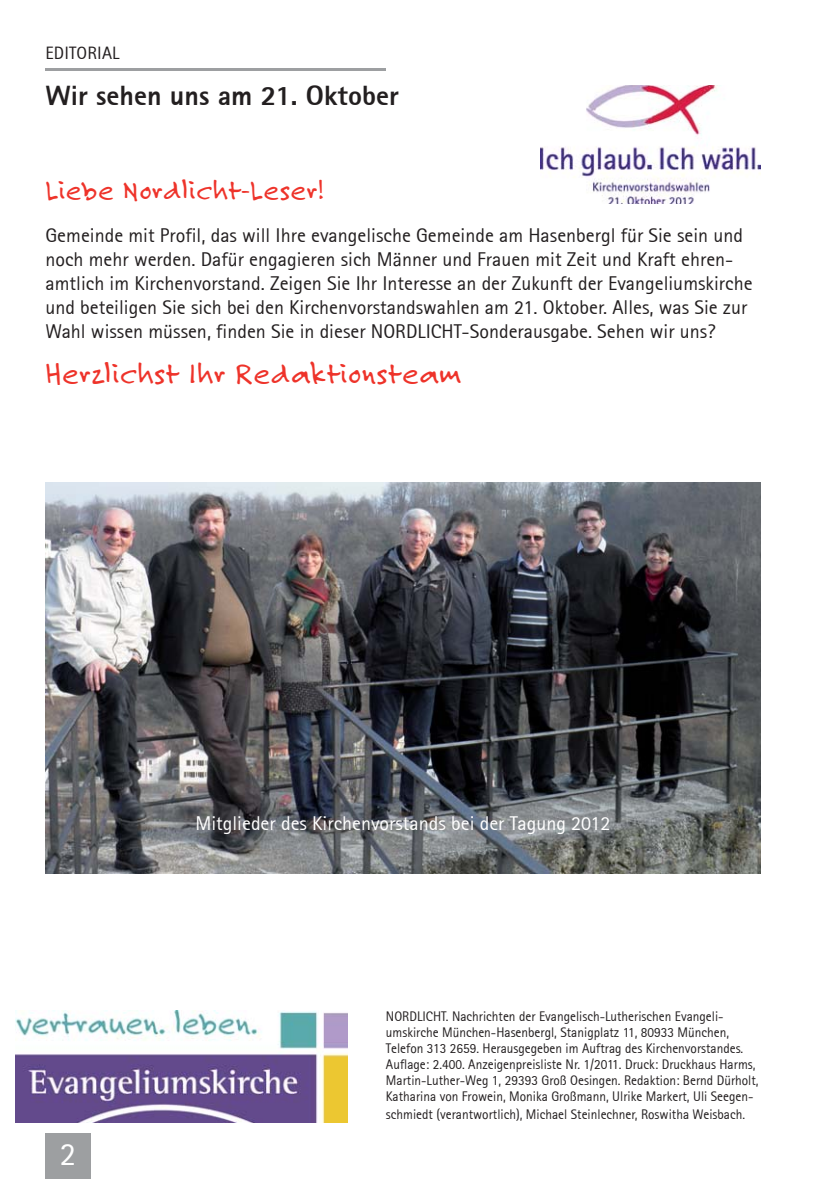
<style>
.page{position:relative;width:840px;height:1191px;background:#fff}
.page>*{position:absolute;margin:0;border:0;box-sizing:border-box;transform-origin:0 0}
.t1{font:32.4px "Rotis Sans Serif 55";color:#fff}
.t2{font:32px "Felt Tip";letter-spacing:.02em;color:#ee332a}
.t3{font:30px "Felt Tip";letter-spacing:.02em;color:#ee332a}
.t4{font:28px "Rotis Sans Serif Extra Bold 75";color:#231f20}
.t5{font:20px/24px "Rotis Sans Serif 55";color:#231f20}
.t6{font:20px "Rotis Sans Serif 55";color:#fff}
.t7{font:18px "Rotis Sans Serif 55";letter-spacing:.01em;color:#231f20}
.t8{font:14px/16px "Rotis Sans Serif 55";color:#231f20;scale:.95 1}
</style>
<div class="page">
<hr style="left:45px;top:68px;width:341px;height:2px;background:#9d9fa1">
<div style="left:45px;top:1132px;width:46px;height:46px;background:#9d9fa1"></div>
<img style="left:16px;top:1011px;width:332px;height:112px">
<img style="left:540px;top:85px;width:220px;height:119px">
<img style="left:45px;top:482px;width:715px;height:391px">
<p class="t7" style="left:45px;top:45px;width:76px">EDITORIAL</p>
<h3 class="t4" style="left:45px;top:85px;width:355px">Wir sehen uns am 21. Oktober</h3>
<h3 class="t3" style="left:45px;top:172px;width:279px">Liebe Nordlicht-Leser!</h3>
<p class="t5" style="left:45px;top:225px;width:708px">Gemeinde mit Profil, das will Ihre evangelische Gemeinde am Hasenbergl für Sie sein und noch mehr werden. Dafür engagieren sich Männer und Frauen mit Zeit und Kraft ehren&shy;amtlich im Kirchenvorstand. Zeigen Sie Ihr Interesse an der Zukunft der Evangeliumskirche und beteiligen Sie sich bei den Kirchenvorstandswahlen am 21. Oktober. Alles, was Sie zur Wahl wissen müssen, finden Sie in dieser NORDLICHT-Sonderausgabe. Sehen wir uns?</p>
<h2 class="t2" style="left:45px;top:353px;width:416px">Herzlichst Ihr Redaktionsteam</h2>
<h3 class="t6" style="left:195px;top:814px;width:416px">Mitglieder des Kirchenvorstands bei der Tagung 2012</h3>
<h1 class="t1" style="left:60px;top:1140px;width:18px">2</h1>
<p class="t8" style="left:386px;top:1009px;width:393px">NORDLICHT. Nachrichten der Evangelisch-Lutherischen Evangeli&shy;umskirche München-Hasenbergl, Stanigplatz 11, 80933 München, Telefon 313 2659. Herausgegeben im Auftrag des Kirchenvorstandes.<br>Auflage: 2.400. Anzeigenpreisliste Nr. 1/2011. Druck: Druckhaus Harms, Martin-Luther-Weg 1, 29393 Groß Oesingen. Redaktion: Bernd Dürholt, Katharina von Frowein, Monika Großmann, Ulrike Markert, Uli Seegen-</p>
<p class="t8" style="left:386px;top:1107px;width:379px">schmiedt (verantwortlich), Michael Steinlechner, Roswitha Weisbach.</p>
</div>
